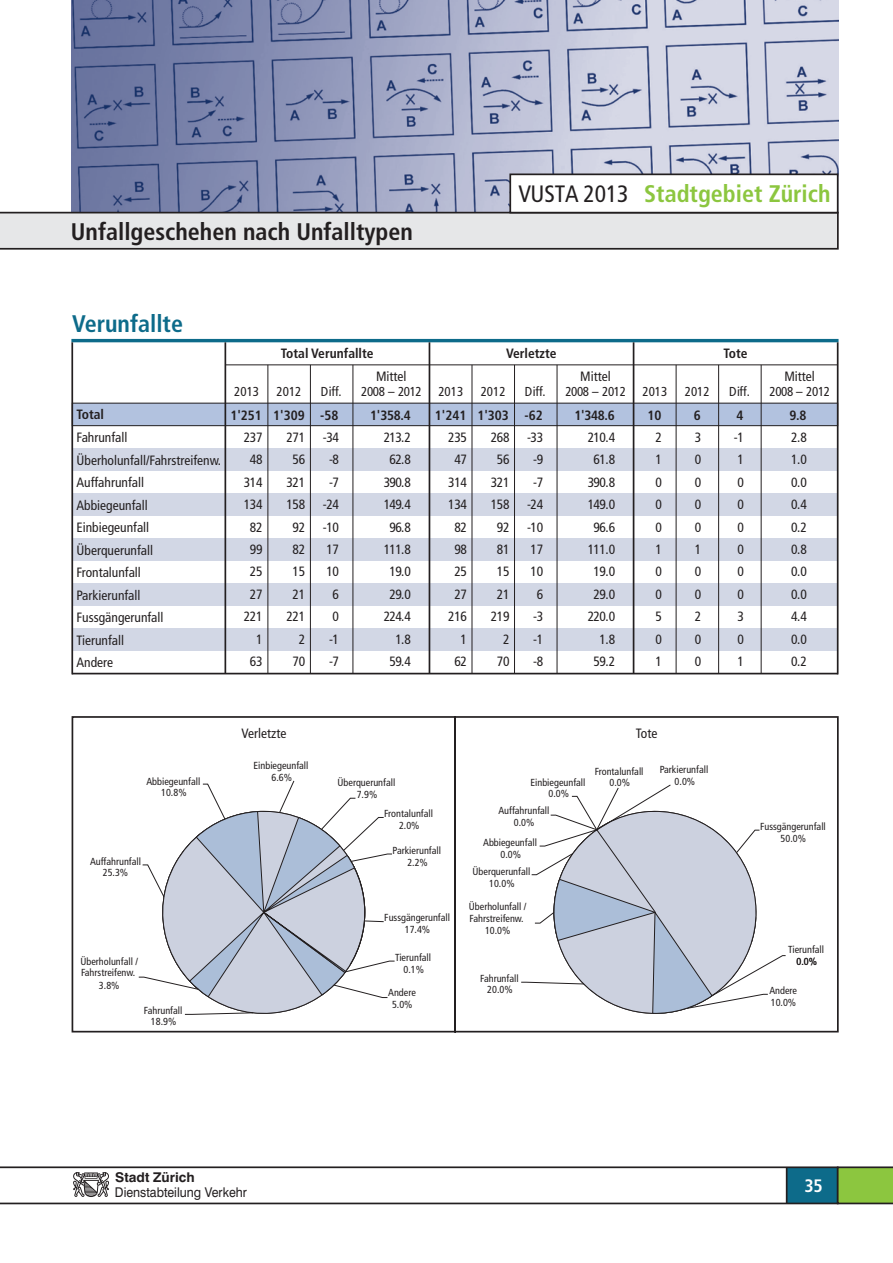
<style>
.page{position:relative;width:893px;height:1263px;background:#fff}
.page>*{position:absolute;margin:0;border:0;box-sizing:border-box;transform-origin:0 0}
.t1{font:700 condensed 24px "Frutiger LT";color:#231f20}
.t2{font:700 condensed 24px "Frutiger LT";color:#8cc63f}
.t3{font:700 condensed 24px "Frutiger LT";color:#0d6b8a}
.t4{font:condensed 23.7px "Frutiger LT";letter-spacing:-.005em;color:#231f20}
.t5{font:700 condensed 18px "Frutiger LT";color:#fff}
.t6{font:condensed 13.5px/22.5px "Frutiger LT";color:#231f20;text-align:justify}
.t7{font:condensed 13.5px/22.5px "Frutiger LT";letter-spacing:-.02em;color:#231f20;text-align:right}
.t8{font:condensed 13.5px/22.5px "Frutiger LT";letter-spacing:-.045em;color:#231f20;text-align:right}
.t9{font:700 condensed 13.5px "Frutiger LT";color:#231f20}
.t10{font:13.5px "Swiss 721 BT";color:#231f20;scale:.92 1}
.t11{font:700 13.5px "Swiss 721 BT";color:#231f20}
.t12{font:condensed 13.05px "Frutiger LT";letter-spacing:-.005em;color:#231f20}
.t13{font:condensed 13.05px "Frutiger LT";letter-spacing:-.03em;color:#231f20}
.t14{font:condensed 10.2px/11.6px "Frutiger LT";color:#231f20;text-align:center}
</style>
<div class="page">
<img style="left:71px;top:0;width:767px;height:212px">
<div style="left:72px;top:448px;width:766px;height:23px;background:#d2d7e5"></div>
<div style="left:72px;top:493px;width:766px;height:23px;background:#d2d7e5"></div>
<div style="left:72px;top:538px;width:766px;height:23px;background:#d2d7e5"></div>
<div style="left:72px;top:583px;width:766px;height:23px;background:#d2d7e5"></div>
<div style="left:72px;top:628px;width:766px;height:23px;background:#d2d7e5"></div>
<div style="left:72px;top:403px;width:766px;height:23px;background:#b2c2df"></div>
<div style="left:72px;top:403px;width:766px;height:23px;border:1px solid #231f20"></div>
<hr style="left:71px;top:339px;width:767px;height:3px;background:#0d6b8a">
<hr style="left:224px;top:342px;width:2px;height:332px;background:#231f20">
<hr style="left:429px;top:342px;width:1px;height:332px;background:#231f20">
<hr style="left:633px;top:342px;width:1px;height:332px;background:#231f20">
<hr style="left:267px;top:365px;width:1px;height:309px;background:#231f20">
<hr style="left:310px;top:365px;width:1px;height:309px;background:#231f20">
<hr style="left:352px;top:365px;width:1px;height:309px;background:#231f20">
<hr style="left:514px;top:365px;width:1px;height:309px;background:#231f20">
<hr style="left:557px;top:365px;width:1px;height:309px;background:#231f20">
<hr style="left:676px;top:365px;width:1px;height:309px;background:#231f20">
<hr style="left:718px;top:365px;width:1px;height:309px;background:#231f20">
<hr style="left:761px;top:365px;width:1px;height:309px;background:#231f20">
<hr style="left:472px;top:365px;width:1px;height:309px;background:#231f20">
<hr style="left:837px;top:342px;width:1px;height:332px;background:#231f20">
<hr style="left:71px;top:342px;width:2px;height:332px;background:#231f20">
<hr style="left:72px;top:673px;width:766px;height:1px;background:#231f20">
<svg style="left:0;top:212px;width:839px;height:38px;background:#d6d7d8"></svg>
<hr style="left:225px;top:364px;width:613px;height:1px;background:#231f20">
<svg style="left:71px;top:716px;width:768px;height:317px"></svg>
<div style="left:510px;top:174px;width:328px;height:39px;background:#fff"></div>
<div style="left:509px;top:173px;width:329px;height:40px;border:2px solid #231f20"></div>
<svg style="left:0;top:1166px;width:893px;height:38px"></svg>
<svg style="left:148px;top:998px;width:231px;height:30px"></svg>
<svg style="left:184px;top:1012px;width:70px;height:3px"></svg>
<svg style="left:138px;top:780px;width:257px;height:218px"></svg>
<svg style="left:542px;top:1014px;width:227px;height:12px"></svg>
<svg style="left:521px;top:784px;width:265px;height:230px"></svg>
<h1 class="t1" style="left:71px;top:220px;width:343px">Unfallgeschehen nach Unfalltypen</h1>
<h1 class="t3" style="left:72px;top:312px;width:112px">Verunfallte</h1>
<h2 class="t4" style="left:518px;top:183px;width:112px">VUSTA 2013</h2>
<h1 class="t2" style="left:644px;top:182px;width:188px">Stadtgebiet Zürich</h1>
<h3 class="t9" style="left:281px;top:347px;width:94px">Total Verunfallte</h3>
<h3 class="t9" style="left:506px;top:347px;width:52px">Verletzte</h3>
<h3 class="t9" style="left:723px;top:347px;width:26px">Tote</h3>
<h3 class="t9" style="left:77px;top:408px;width:29px">Total</h3>
<h3 class="t6" style="left:77px;top:427px;width:146px;text-align:left">Fahrunfall<br>Überholunfall/Fahrstreifenw.<br>Auffahrunfall<br>Abbiegeunfall<br>Einbiegeunfall<br>Überquerunfall<br>Frontalunfall<br>Parkierunfall<br>Fussgängerunfall<br>Tierunfall<br>Andere</h3>
<h3 class="t6" style="left:376px;top:366px;width:32px">Mittel</h3>
<h3 class="t6" style="left:580px;top:366px;width:32px">Mittel</h3>
<h3 class="t6" style="left:784px;top:366px;width:32px">Mittel</h3>
<p class="t12" style="left:234px;top:386px;width:26px">2013</p>
<p class="t12" style="left:277px;top:386px;width:26px">2012</p>
<p class="t12" style="left:321px;top:386px;width:22px">Diff.</p>
<p class="t13" style="left:361px;top:386px;width:62px">2008 – 2012</p>
<p class="t12" style="left:438px;top:386px;width:26px">2013</p>
<p class="t12" style="left:481px;top:386px;width:26px">2012</p>
<p class="t12" style="left:525px;top:386px;width:22px">Diff.</p>
<p class="t13" style="left:565px;top:386px;width:62px">2008 – 2012</p>
<p class="t12" style="left:642px;top:386px;width:26px">2013</p>
<p class="t12" style="left:685px;top:386px;width:26px">2012</p>
<p class="t12" style="left:729px;top:386px;width:22px">Diff.</p>
<p class="t13" style="left:769px;top:386px;width:62px">2008 – 2012</p>
<h3 class="t9" style="left:230px;top:408px;width:33px">1'251</h3>
<h3 class="t7" style="left:244px;top:427px;width:20px">237<br>48<br>314<br>134<br>82<br>99<br>25<br>27<br>221<br>1<br>63</h3>
<h3 class="t9" style="left:273px;top:408px;width:33px">1'309</h3>
<h3 class="t7" style="left:286px;top:427px;width:20px">271<br>56<br>321<br>158<br>92<br>82<br>15<br>21<br>221<br>2<br>70</h3>
<h3 class="t9" style="left:370px;top:408px;width:42px">1'358.4</h3>
<h3 class="t8" style="left:384px;top:427px;width:29px">213.2<br>62.8<br>390.8<br>149.4<br>96.8<br>111.8<br>19.0<br>29.0<br>224.4<br>1.8<br>59.4</h3>
<h3 class="t9" style="left:435px;top:408px;width:33px">1'241</h3>
<h3 class="t7" style="left:448px;top:427px;width:20px">235<br>47<br>314<br>134<br>82<br>98<br>25<br>27<br>216<br>1<br>62</h3>
<h3 class="t9" style="left:477px;top:408px;width:33px">1'303</h3>
<h3 class="t7" style="left:491px;top:427px;width:20px">268<br>56<br>321<br>158<br>92<br>81<br>15<br>21<br>219<br>2<br>70</h3>
<h3 class="t9" style="left:574px;top:408px;width:42px">1'348.6</h3>
<h3 class="t8" style="left:588px;top:427px;width:29px">210.4<br>61.8<br>390.8<br>149.0<br>96.6<br>111.0<br>19.0<br>29.0<br>220.0<br>1.8<br>59.2</h3>
<h3 class="t9" style="left:320px;top:408px;width:20px">-58</h3>
<h3 class="t6" style="left:323px;top:427px;width:18px;text-align:right">-34 -8 -7 -24 -10<br>17<br>10<br>6<br>0 -1 -7</h3>
<h3 class="t9" style="left:524px;top:408px;width:20px">-62</h3>
<h3 class="t6" style="left:527px;top:427px;width:18px;text-align:right">-33 -9 -7 -24 -10<br>17<br>10<br>6 -3 -1 -8</h3>
<h3 class="t9" style="left:647px;top:408px;width:15px">10</h3>
<h3 class="t6" style="left:655px;top:427px;width:8px">2<br>1<br>0<br>0<br>0<br>1<br>0<br>0<br>5<br>0<br>1</h3>
<h3 class="t9" style="left:694px;top:408px;width:8px">6</h3>
<h3 class="t6" style="left:695px;top:427px;width:8px">3<br>0<br>0<br>0<br>0<br>1<br>0<br>0<br>2<br>0<br>0</h3>
<h3 class="t9" style="left:789px;top:408px;width:19px">9.8</h3>
<h3 class="t6" style="left:791px;top:427px;width:17px">2.8<br>1.0<br>0.0<br>0.4<br>0.2<br>0.8<br>0.0<br>0.0<br>4.4<br>0.0<br>0.2</h3>
<h3 class="t9" style="left:737px;top:408px;width:8px">4</h3>
<h3 class="t6" style="left:734px;top:427px;width:11px">-1<br>1<br>0<br>0<br>0<br>0<br>0<br>0<br>3<br>0<br>1</h3>
<p class="t14" style="left:146px;top:776px;width:55px">Abbiegeunfall</p>
<p class="t14" style="left:161px;top:787px;width:27px">10.8%</p>
<p class="t14" style="left:90px;top:856px;width:53px">Auffahrunfall</p>
<p class="t14" style="left:103px;top:868px;width:27px">25.3%</p>
<p class="t14" style="left:80px;top:956px;width:59px;text-align:left">Überholunfall /<br>Fahrstreifenw.</p>
<p class="t14" style="left:99px;top:980px;width:22px">3.8%</p>
<p class="t14" style="left:144px;top:1005px;width:40px">Fahrunfall</p>
<p class="t14" style="left:151px;top:1016px;width:27px">18.9%</p>
<h3 class="t6" style="left:241px;top:723px;width:46px">Verletzte</h3>
<h3 class="t6" style="left:636px;top:723px;width:23px">Tote</h3>
<p class="t14" style="left:253px;top:761px;width:56px">Einbiegeunfall</p>
<p class="t14" style="left:271px;top:772px;width:22px">6.6%</p>
<p class="t14" style="left:337px;top:777px;width:59px">Überquerunfall</p>
<p class="t14" style="left:384px;top:809px;width:50px">Frontalunfall</p>
<p class="t14" style="left:393px;top:845px;width:50px">Parkierunfall</p>
<p class="t14" style="left:357px;top:789px;width:22px">7.9%</p>
<p class="t14" style="left:399px;top:820px;width:22px">2.0%</p>
<p class="t14" style="left:407px;top:857px;width:22px">2.2%</p>
<p class="t14" style="left:530px;top:777px;width:56px">Einbiegeunfall<br>0.0%</p>
<p class="t14" style="left:498px;top:805px;width:53px">Auffahrunfall<br>0.0%</p>
<p class="t14" style="left:483px;top:837px;width:55px">Abbiegeunfall<br>0.0%</p>
<p class="t14" style="left:472px;top:866px;width:59px">Überquerunfall</p>
<p class="t14" style="left:489px;top:878px;width:27px">10.0%</p>
<p class="t14" style="left:595px;top:766px;width:50px">Frontalunfall<br>0.0%</p>
<p class="t14" style="left:660px;top:765px;width:50px">Parkierunfall<br>0.0%</p>
<p class="t14" style="left:760px;top:821px;width:67px">Fussgängerunfall</p>
<p class="t14" style="left:781px;top:833px;width:27px">50.0%</p>
<p class="t14" style="left:384px;top:912px;width:67px">Fussgängerunfall</p>
<p class="t14" style="left:405px;top:924px;width:27px">17.4%</p>
<p class="t14" style="left:404px;top:964px;width:22px">0.1%</p>
<p class="t14" style="left:392px;top:999px;width:22px">5.0%</p>
<p class="t14" style="left:395px;top:952px;width:37px">Tierunfall</p>
<p class="t14" style="left:388px;top:987px;width:29px">Andere</p>
<p class="t14" style="left:469px;top:902px;width:59px;text-align:left">Überholunfall /<br>Fahrstreifenw.</p>
<p class="t14" style="left:485px;top:925px;width:27px">10.0%</p>
<p class="t14" style="left:480px;top:973px;width:40px">Fahrunfall</p>
<p class="t14" style="left:788px;top:944px;width:37px">Tierunfall</p>
<p class="t14" style="left:797px;top:956px;width:22px">0.0%</p>
<p class="t14" style="left:487px;top:984px;width:27px">20.0%</p>
<p class="t14" style="left:769px;top:985px;width:29px">Andere</p>
<p class="t14" style="left:771px;top:997px;width:27px">10.0%</p>
<h3 class="t11" style="left:115px;top:1169px;width:81px">Stadt Zürich</h3>
<h3 class="t10" style="left:115px;top:1184px;width:145px">Dienstabteilung Verkehr</h3>
<h3 class="t5" style="left:804px;top:1177px;width:20px">35</h3>
</div>
